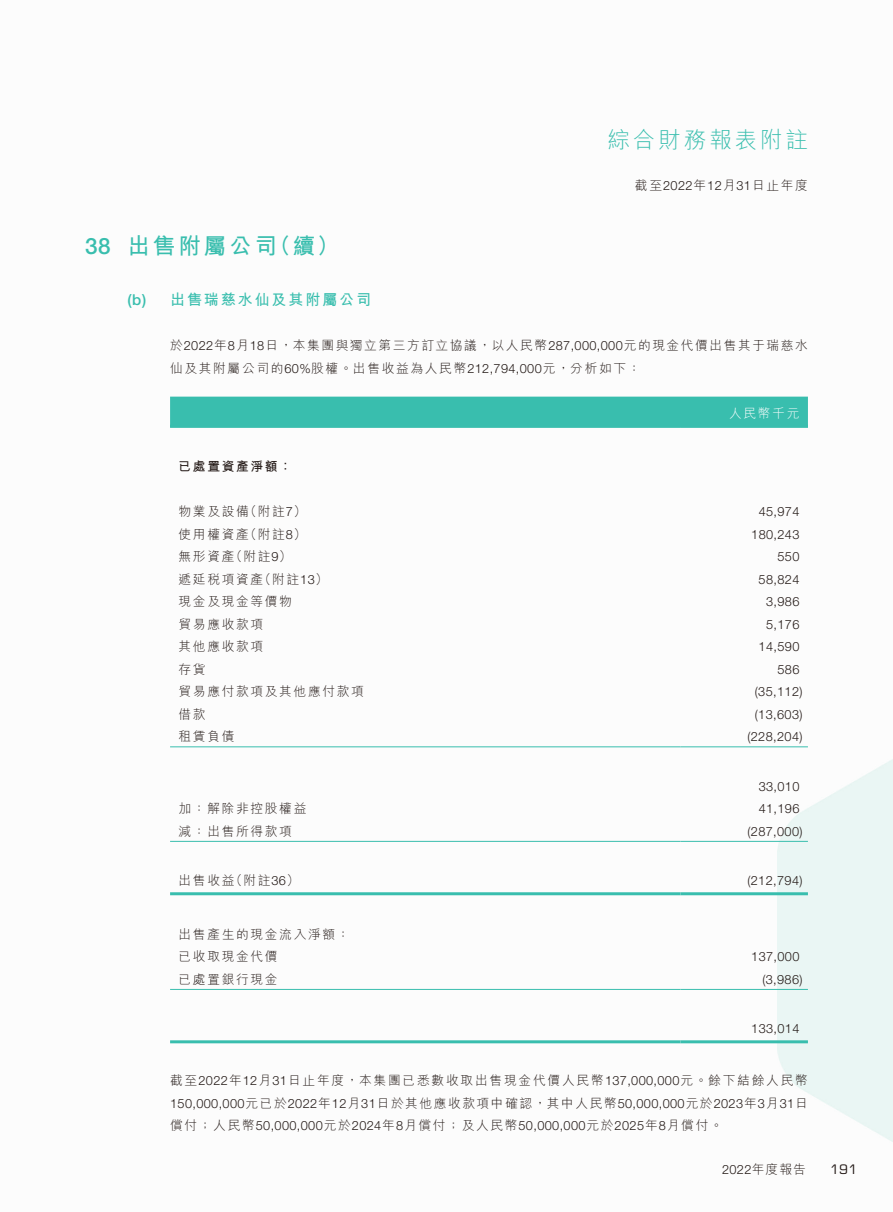
<style>
.page{position:relative;width:893px;height:1212px;background:#fff}
.page>*{position:absolute;margin:0;border:0;box-sizing:border-box;transform-origin:0 0}
.t1{font:700 22.5px "M Hei HK";letter-spacing:.13em;color:#39beae}
.t2{font:300 22.5px "M Hei HK";letter-spacing:.13em;color:#39beae}
.t3{font:700 15px "M Hei HK";letter-spacing:.13em;color:#39beae}
.t4{font:300 12.75px/22.5px "M Hei HK";letter-spacing:.13em;color:#231916}
.t5{font:300 12.75px/22.5px "Helvetica Neue LT Std";letter-spacing:.03em;color:#231916}
.t6{font:700 12.75px "M Hei HK";letter-spacing:.13em;color:#231916}
.t7{font:300 12.75px "M Hei HK";letter-spacing:.13em;color:#fff}
.t8{font:12.75px "Eurostile LT Std";color:#231916}
.s1{font-family:"Helvetica Neue LT Std"}
.s2{font-family:"Helvetica Neue LT Std";font-weight:500}
.s3{font-family:"M Hei HK"}
</style>
<div class="page">
<div style="left:170px;top:397px;width:638px;height:28px;background:#39beae"></div>
<hr style="left:170px;top:425px;width:510px;height:3px;background:#39beae">
<hr style="left:680px;top:425px;width:128px;height:3px;background:#39beae">
<hr style="left:170px;top:746px;width:510px;height:1px;background:#39beae">
<hr style="left:680px;top:746px;width:128px;height:1px;background:#39beae">
<hr style="left:170px;top:841px;width:510px;height:1px;background:#39beae">
<hr style="left:680px;top:841px;width:128px;height:1px;background:#39beae">
<hr style="left:170px;top:892px;width:510px;height:3px;background:#39beae">
<hr style="left:680px;top:892px;width:128px;height:3px;background:#39beae">
<hr style="left:170px;top:989px;width:510px;height:1px;background:#39beae">
<hr style="left:680px;top:989px;width:128px;height:1px;background:#39beae">
<hr style="left:170px;top:1040px;width:510px;height:3px;background:#39beae">
<hr style="left:680px;top:1040px;width:128px;height:3px;background:#39beae">
<h1 class="t2" style="left:608px;top:128px;width:202px">綜合財務報表附註</h1>
<p class="t4" style="left:635px;top:174px;width:174px">截至<span class="s1">2022</span>年<span class="s1">12</span>月<span class="s1">31</span>日止年度</p>
<h1 class="t1" style="left:85px;top:229px;width:256px"><span class="s2">38</span> 出售附屬公司（續）</h1>
<p class="t3" style="left:128px;top:289px;width:245px"><span class="s2">(b)</span> 出售瑞慈水仙及其附屬公司</p>
<p class="t4" style="left:170px;top:334px;width:639px">於<span class="s1">2022</span>年<span class="s1">8</span>月<span class="s1">18</span>日，本集團與獨立第三方訂立協議，以人民幣<span class="s1">287,000,000</span>元的現金代價出售其于瑞慈水仙及其附屬公司的<span class="s1">60%</span>股權。出售收益為人民幣<span class="s1">212,794,000</span>元，分析如下：</p>
<p class="t7" style="left:729px;top:406px;width:72px">人民幣千元</p>
<p class="t6" style="left:179px;top:457px;width:115px">已處置資產淨額：</p>
<p class="t4" style="left:179px;top:500px;width:129px">物業及設備（附註<span class="s1">7</span>）</p>
<p class="t5" style="left:759px;top:500px;width:42px">45,974</p>
<p class="t4" style="left:179px;top:522px;width:129px">使用權資產（附註<span class="s1">8</span>）</p>
<p class="t5" style="left:751px;top:522px;width:50px">180,243</p>
<p class="t4" style="left:179px;top:545px;width:115px">無形資產（附註<span class="s1">9</span>）</p>
<p class="t5" style="left:777px;top:545px;width:23px">550</p>
<p class="t4" style="left:179px;top:567px;width:151px">遞延稅項資產（附註<span class="s1">13</span>）</p>
<p class="t5" style="left:759px;top:567px;width:42px">58,824</p>
<p class="t4" style="left:179px;top:590px;width:115px">現金及現金等價物</p>
<p class="t5" style="left:766px;top:590px;width:35px">3,986</p>
<p class="t4" style="left:179px;top:612px;width:86px">貿易應收款項</p>
<p class="t5" style="left:766px;top:612px;width:35px">5,176</p>
<p class="t4" style="left:179px;top:635px;width:86px">其他應收款項</p>
<p class="t5" style="left:759px;top:635px;width:42px">14,590</p>
<p class="t4" style="left:179px;top:657px;width:29px">存貨</p>
<p class="t5" style="left:777px;top:657px;width:23px">586</p>
<p class="t4" style="left:179px;top:680px;width:187px">貿易應付款項及其他應付款項</p>
<p class="t5" style="left:755px;top:680px;width:49px">(35,112)</p>
<p class="t4" style="left:179px;top:702px;width:29px">借款</p>
<p class="t5" style="left:755px;top:702px;width:49px">(13,603)</p>
<p class="t4" style="left:179px;top:725px;width:57px">租賃負債</p>
<p class="t5" style="left:747px;top:725px;width:57px">(228,204)</p>
<p class="t5" style="left:759px;top:774px;width:42px">33,010</p>
<p class="t4" style="left:179px;top:797px;width:129px">加：解除非控股權益</p>
<p class="t5" style="left:759px;top:797px;width:42px">41,196</p>
<p class="t4" style="left:179px;top:819px;width:115px">減：出售所得款項</p>
<p class="t5" style="left:747px;top:819px;width:57px">(287,000)</p>
<p class="t4" style="left:179px;top:869px;width:122px">出售收益（附註<span class="s1">36</span>）</p>
<p class="t5" style="left:747px;top:869px;width:57px">(212,794)</p>
<p class="t4" style="left:179px;top:922px;width:172px">出售產生的現金流入淨額：已收取現金代價</p>
<p class="t5" style="left:751px;top:945px;width:50px">137,000</p>
<p class="t4" style="left:179px;top:967px;width:101px">已處置銀行現金</p>
<p class="t5" style="left:762px;top:967px;width:42px">(3,986)</p>
<p class="t5" style="left:751px;top:1017px;width:50px">133,014</p>
<p class="t4" style="left:170px;top:1069px;width:639px">截至<span class="s1">2022</span>年<span class="s1">12</span>月<span class="s1">31</span>日止年度，本集團已悉數收取出售現金代價人民幣<span class="s1">137,000,000</span>元。餘下結餘人民幣</p>
<p class="t5" style="left:170px;top:1091px;width:639px">150,000,000<span class="s3">元已於</span>2022<span class="s3">年</span>12<span class="s3">月</span>31<span class="s3">日於其他應收款項中確認，其中人民幣</span>50,000,000<span class="s3">元於</span>2023<span class="s3">年</span>3<span class="s3">月</span>31<span class="s3">日償付；人民幣</span>50,000,000<span class="s3">元於</span>2024<span class="s3">年</span>8<span class="s3">月償付；及人民幣</span>50,000,000<span class="s3">元於</span>2025<span class="s3">年</span>8<span class="s3">月償付。</span></p>
<p class="t5" style="left:722px;top:1158px;width:85px">2022<span class="s3">年度報告</span></p>
<p class="t8" style="left:830px;top:1161px;width:29px">191</p>
</div>
